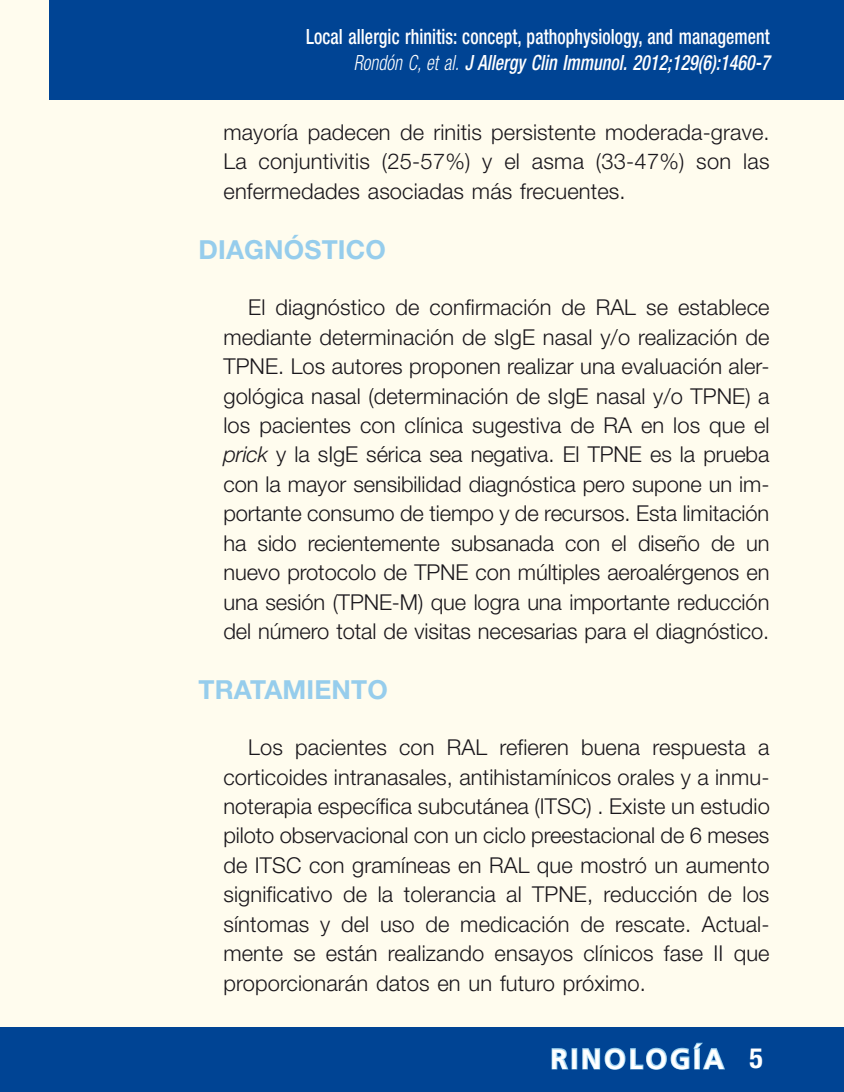
<style>
.page{position:relative;width:844px;height:1092px;background:#fff}
.page>*{position:absolute;margin:0;border:0;box-sizing:border-box;transform-origin:0 0}
.t1{font:700 28px "Frutiger LT Std";letter-spacing:.1em;color:#fff}
.t2{font:700 26.25px "Helvetica Neue LT Std";letter-spacing:.005em;color:#96cdec}
.t3{font:300 21.88px/29.4px "Helvetica Neue LT Std";letter-spacing:.005em;color:#1a171c;text-align:justify}
.t4{font:500 condensed 21px/26.2px "Helvetica Neue LT Std";letter-spacing:.005em;color:#fff;text-align:right;scale:.85 1}
.s1{font-weight:300;font-style:italic}
.s2{font-style:italic}
.s3{font-family:"Helvetica Neue LT Std";font-stretch:condensed}
</style>
<div class="page">
<div style="left:0;top:0;width:843px;height:1091px;background:#fffcee"></div>
<div style="left:0;top:1027px;width:843px;height:64px;background:#004494"></div>
<div style="left:50px;top:0;width:793px;height:99px;background:#004494"></div>
<svg style="left:551px;top:1048px;width:18px;height:22px"></svg>
<div style="left:571px;top:1047px;width:6px;height:22px;border:2px solid #96cdec"></div>
<svg style="left:582px;top:1042px;width:143px;height:28px"></svg>
<p class="t4" style="left:306px;top:23px;width:546px">Local allergic rhinitis: concept, pathophysiology, and management<br><span class="s1">Rondón C, et al.</span> <span class="s2">J Allergy Clin Immunol. 2012;129(6):1460-7</span></p>
<p class="t3" style="left:223px;top:117px;width:547px">mayoría padecen de rinitis persistente moderada-grave.<br>La conjuntivitis (25-57%) y el asma (33-47%) son las enfermedades asociadas más frecuentes.</p>
<p class="t2" style="left:198px;top:233px;width:111px">DIAGNÓSTIC</p>
<p class="t2" style="left:365px;top:233px;width:22px">O</p>
<p class="t3" style="left:223px;top:292px;width:547px;text-indent:25px">El diagnóstico de confirmación de RAL se establece mediante determinación de sIgE nasal y/o realización de TPNE. Los autores proponen realizar una evaluación aler&shy;gológica nasal (determinación de sIgE nasal y/o TPNE) a los pacientes con clínica sugestiva de RA en los que el <span class="s2">prick</span> y la sIgE sérica sea negativa. El TPNE es la prueba con la mayor sensibilidad diagnóstica pero supone un im&shy;portante consumo de tiempo y de recursos. Esta limitación ha sido recientemente subsanada con el diseño de un nuevo protocolo de TPNE con múltiples aeroalérgenos en una sesión (TPNE-M) que logra una importante reducción del número total de visitas necesarias para el diagnóstico.</p>
<p class="t2" style="left:198px;top:673px;width:34px">TRATAMI</p>
<p class="t2" style="left:314px;top:673px;width:75px">ENTO</p>
<p class="t3" style="left:223px;top:732px;width:548px;text-indent:25px">Los pacientes con RAL refieren buena respuesta a corticoides intranasales, antihistamínicos orales y a inmu&shy;noterapia específica subcutánea (ITSC) . Existe un estudio piloto observacional con un ciclo preestacional de 6 meses de ITSC con gramíneas en RAL que mostró un aumento significativo de la tolerancia al TPNE, reducción de los síntomas y del uso de medicación de rescate. Actual&shy;mente se están realizando ensayos clínicos fase II que proporcionarán datos en un futuro próximo.</p>
<p class="t1" style="left:550px;top:1042px;width:214px">RINOLOGÍA <span class="s3">5</span></p>
</div>
